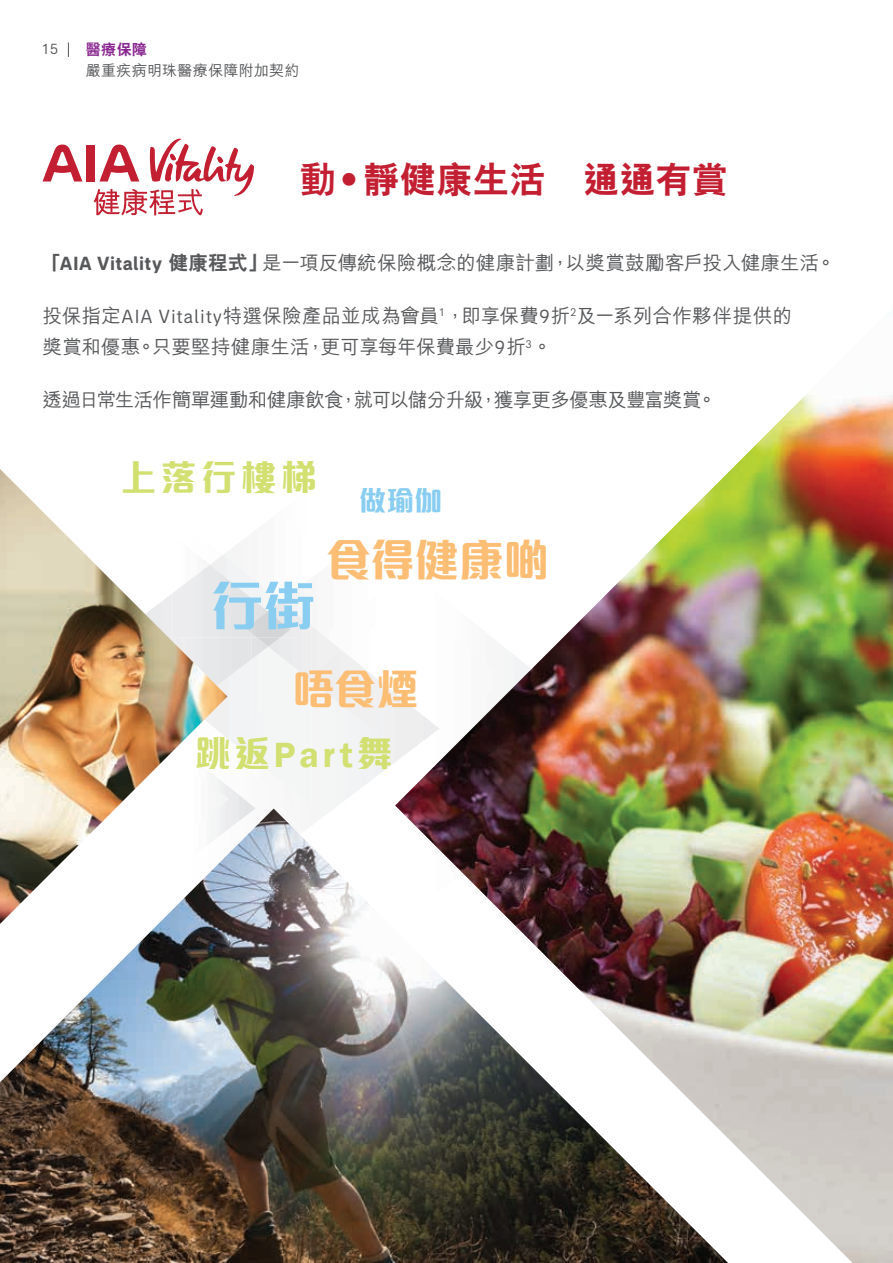
<style>
.page{position:relative;width:893px;height:1263px;background:#fff}
.page>*{position:absolute;margin:0;border:0;box-sizing:border-box;transform-origin:0 0}
.t1{font:800 54px "M Elle HK";color:#89cef1}
.t2{font:800 45px "M Elle HK";letter-spacing:-.01em;color:#fcbe75}
.t3{font:800 42px "M Elle HK";color:#fcbe75}
.t4{font:800 36px "C Hei 2 HK";letter-spacing:.015em;color:#c31f32}
.t5{font:600 36px "Franklin Gothic";color:#d2e071}
.t6{font:800 36px "M Elle HK";letter-spacing:.115em;color:#d2e071}
.t7{font:800 27.75px "M Elle HK";color:#89cef1}
.t8{font:500 19.5px/31.5px "M Hei HK";letter-spacing:-.005em;color:#57585a}
.t9{font:500 19.5px "M Hei HK";letter-spacing:-.035em;color:#57585a}
.t10{font:500 15px "M Hei HK";letter-spacing:.02em;color:#57585a}
.t11{font:800 15px "C Hei 2 HK";color:#892890}
.t12{font:15px "AIA Everest";color:#57585a}
.s1{font-family:"C Hei 2 HK";font-weight:800}
.s2{font-family:"AIA Everest";font-weight:700}
.s3{font-family:"AIA Everest";font-weight:400}
.s4{font-family:"M Elle HK";font-weight:800}
</style>
<div class="page">
<svg style="left:323px;top:684px;width:61px;height:124px"></svg>
<div style="left:312px;top:672px;width:68px;height:64px;background:#f0f0f1"></div>
<img style="left:341px;top:650px;width:39px;height:31px">
<svg style="left:227px;top:547px;width:85px;height:172px"></svg>
<img style="left:229px;top:759px;width:27px;height:49px">
<img style="left:251px;top:659px;width:1px;height:58px">
<img style="left:252px;top:547px;width:60px;height:31px">
<img style="left:295px;top:677px;width:11px;height:8px">
<div style="left:252px;top:659px;width:43px;height:58px;background:#f4f5f5"></div>
<img style="left:251px;top:578px;width:30px;height:23px">
<img style="left:281px;top:578px;width:31px;height:23px">
<div style="left:268px;top:601px;width:44px;height:76px;background:#eeeeef"></div>
<img style="left:268px;top:637px;width:27px;height:31px">
<img style="left:251px;top:598px;width:17px;height:61px">
<img style="left:251px;top:611px;width:40px;height:26px">
<img style="left:257px;top:637px;width:23px;height:10px">
<img style="left:0;top:469px;width:227px;height:339px">
<img style="left:395px;top:393px;width:498px;height:870px">
<img style="left:0;top:808px;width:728px;height:455px">
<div style="left:87px;top:145px;width:8px;height:36px;background:#c31f32"></div>
<svg style="left:43px;top:145px;width:39px;height:36px"></svg>
<svg style="left:94px;top:138px;width:160px;height:77px"></svg>
<svg style="left:68px;top:43px;width:1px;height:14px"></svg>
<p class="t12" style="left:41px;top:40px;width:18px">15</p>
<p class="t11" style="left:86px;top:42px;width:63px">醫療保障</p>
<p class="t10" style="left:86px;top:60px;width:215px">嚴重疾病明珠醫療保障附加契約</p>
<h3 class="t4" style="left:300px;top:161px;width:429px">動•靜健康生活　通通有賞</h3>
<p class="t8" style="left:43px;top:246px;width:795px"><span class="s1">「</span><span class="s2">AIA Vitality</span> <span class="s1">健康程式」</span>是一項反傳統保險概念的健康計劃，以獎賞鼓勵客戶投入健康生活。</p>
<p class="t8" style="left:43px;top:298px;width:751px">投保指定<span class="s3">AIA Vitality</span>特選保險產品並成為會員<sup>1</sup>，即享保費<span class="s3">9</span>折<sup>2</sup>及一系列合作夥伴提供的獎賞和優惠。只要堅持健康生活，更可享每年保費最少<span class="s3">9</span>折<sup>3</sup>。</p>
<p class="t9" style="left:43px;top:385px;width:676px">透過日常生活作簡單運動和健康飲食，就可以儲分升級，獲享更多優惠及豐富獎賞。</p>
<h3 class="t6" style="left:120px;top:460px;width:198px">上落行樓梯</h3>
<h1 class="t1" style="left:210px;top:579px;width:108px">行街</h1>
<h3 class="t7" style="left:359px;top:487px;width:85px">做瑜伽</h3>
<h2 class="t2" style="left:326px;top:538px;width:224px">食得健康啲</h2>
<h3 class="t3" style="left:293px;top:668px;width:127px">唔食煙</h3>
<h3 class="t5" style="left:195px;top:733px;width:199px"><span class="s4">跳返</span>Part<span class="s4">舞</span></h3>
</div>
